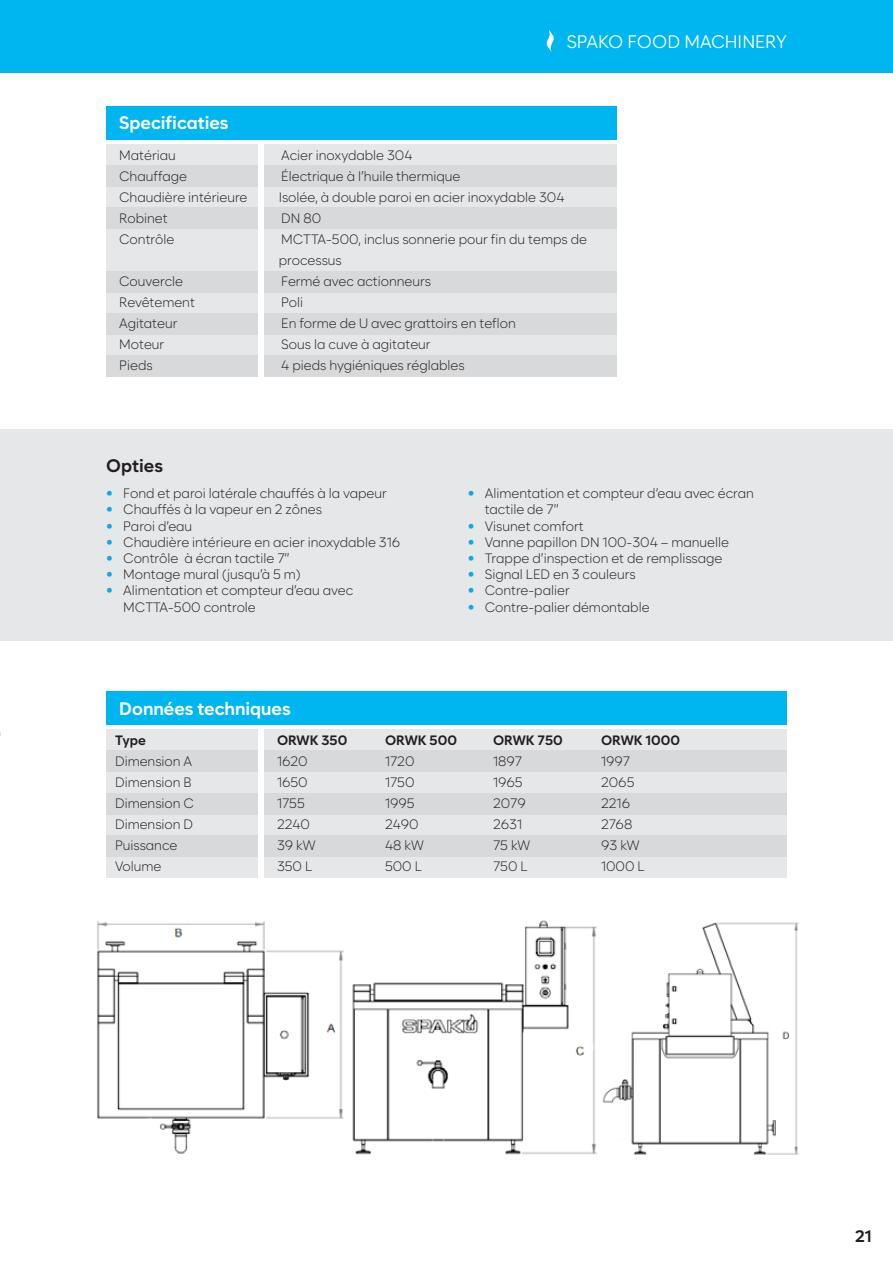
<style>
.page{position:relative;width:893px;height:1263px;background:#fff}
.page>*{position:absolute;margin:0;border:0;box-sizing:border-box;transform-origin:0 0}
.t1{font:700 18px "Zabal DEMO";color:#fff}
.t2{font:18px "Zabal DEMO";color:#fff}
.t3{font:700 18px "Zabal DEMO";color:#231f20}
.t4{font:700 16.5px "Zabal DEMO";color:#231f20}
.t5{font:300 13.5px/16.2px "Zabal DEMO";color:#231f20}
.t6{font:700 13.5px "Zabal DEMO";color:#231f20}
.s1{font-family:"Avenir";font-weight:900;color:#00aeef}
</style>
<div class="page">
<div style="left:0;top:0;width:893px;height:72px;background:#00b6f0"></div>
<svg style="left:546px;top:30px;width:8px;height:22px"></svg>
<div style="left:0;top:429px;width:893px;height:212px;background:#e6e7e9"></div>
<div style="left:106px;top:730px;width:152px;height:21px;background:#e6e7e9"></div>
<div style="left:106px;top:772px;width:152px;height:21px;background:#e6e7e9"></div>
<div style="left:106px;top:814px;width:152px;height:21px;background:#e6e7e9"></div>
<div style="left:106px;top:856px;width:152px;height:21px;background:#e6e7e9"></div>
<div style="left:264px;top:730px;width:523px;height:21px;background:#e6e7e9"></div>
<div style="left:264px;top:772px;width:523px;height:21px;background:#e6e7e9"></div>
<div style="left:264px;top:814px;width:523px;height:21px;background:#e6e7e9"></div>
<div style="left:264px;top:856px;width:523px;height:21px;background:#e6e7e9"></div>
<div style="left:106px;top:691px;width:681px;height:34px;background:#00b6f0"></div>
<div style="left:106px;top:751px;width:152px;height:21px;background:#d8d9db"></div>
<div style="left:106px;top:793px;width:152px;height:21px;background:#d8d9db"></div>
<div style="left:106px;top:835px;width:152px;height:21px;background:#d8d9db"></div>
<div style="left:264px;top:751px;width:523px;height:21px;background:#d8d9db"></div>
<div style="left:264px;top:793px;width:523px;height:21px;background:#d8d9db"></div>
<div style="left:264px;top:835px;width:523px;height:21px;background:#d8d9db"></div>
<div style="left:106px;top:144px;width:152px;height:22px;background:#e6e7e9"></div>
<div style="left:264px;top:144px;width:353px;height:22px;background:#e6e7e9"></div>
<div style="left:106px;top:187px;width:152px;height:21px;background:#e6e7e9"></div>
<div style="left:106px;top:292px;width:152px;height:21px;background:#e6e7e9"></div>
<div style="left:106px;top:334px;width:152px;height:21px;background:#e6e7e9"></div>
<div style="left:264px;top:187px;width:353px;height:21px;background:#e6e7e9"></div>
<div style="left:264px;top:292px;width:353px;height:21px;background:#e6e7e9"></div>
<div style="left:264px;top:334px;width:353px;height:21px;background:#e6e7e9"></div>
<div style="left:106px;top:229px;width:152px;height:42px;background:#e6e7e9"></div>
<div style="left:264px;top:229px;width:353px;height:42px;background:#e6e7e9"></div>
<div style="left:106px;top:106px;width:511px;height:34px;background:#00b6f0"></div>
<div style="left:106px;top:166px;width:152px;height:21px;background:#d8d9db"></div>
<div style="left:264px;top:166px;width:353px;height:21px;background:#d8d9db"></div>
<div style="left:106px;top:271px;width:152px;height:21px;background:#d8d9db"></div>
<div style="left:106px;top:208px;width:152px;height:21px;background:#d8d9db"></div>
<div style="left:106px;top:313px;width:152px;height:21px;background:#d8d9db"></div>
<div style="left:264px;top:271px;width:353px;height:21px;background:#d8d9db"></div>
<div style="left:264px;top:208px;width:353px;height:21px;background:#d8d9db"></div>
<div style="left:264px;top:313px;width:353px;height:21px;background:#d8d9db"></div>
<div style="left:106px;top:355px;width:152px;height:22px;background:#d8d9db"></div>
<div style="left:264px;top:355px;width:353px;height:22px;background:#d8d9db"></div>
<img style="left:97px;top:920px;width:702px;height:235px">
<h1 class="t2" style="left:567px;top:31px;width:221px">SPAKO FOOD MACHINERY</h1>
<h1 class="t1" style="left:119px;top:112px;width:111px">Specificaties</h1>
<p class="t5" style="left:119px;top:147px;width:58px">Matériau</p>
<p class="t5" style="left:281px;top:147px;width:133px">Acier inoxydable 304</p>
<p class="t5" style="left:119px;top:168px;width:69px">Chauffage</p>
<p class="t5" style="left:281px;top:168px;width:181px">Électrique à l’huile thermique</p>
<p class="t5" style="left:119px;top:189px;width:130px">Chaudière intérieure</p>
<p class="t5" style="left:279px;top:189px;width:287px">Isolée, à double paroi en acier inoxydable 304</p>
<p class="t5" style="left:119px;top:210px;width:50px">Robinet</p>
<p class="t5" style="left:281px;top:210px;width:42px">DN 80</p>
<p class="t5" style="left:119px;top:231px;width:57px">Contrôle</p>
<p class="t5" style="left:279px;top:228px;width:310px;line-height:21px">MCTTA-500, inclus sonnerie pour fin du temps de processus</p>
<p class="t5" style="left:119px;top:273px;width:65px">Couvercle</p>
<p class="t5" style="left:281px;top:273px;width:151px">Fermé avec actionneurs</p>
<p class="t5" style="left:119px;top:294px;width:77px">Revêtement</p>
<p class="t5" style="left:281px;top:294px;width:23px">Poli</p>
<p class="t5" style="left:119px;top:315px;width:60px">Agitateur</p>
<p class="t5" style="left:281px;top:315px;width:236px">En forme de U avec grattoirs en teflon</p>
<p class="t5" style="left:119px;top:336px;width:47px">Moteur</p>
<p class="t5" style="left:281px;top:336px;width:151px">Sous la cuve à agitateur</p>
<p class="t5" style="left:119px;top:357px;width:35px">Pieds</p>
<p class="t5" style="left:281px;top:357px;width:185px">4 pieds hygiéniques réglables</p>
<h1 class="t3" style="left:106px;top:455px;width:58px">Opties</h1>
<p class="t5" style="left:106px;top:485px;width:282px"><span class="s1">•</span> Fond et paroi latérale chauffés à la vapeur</p>
<p class="t5" style="left:106px;top:501px;width:217px"><span class="s1">•</span> Chauffés à la vapeur en 2 zônes</p>
<p class="t5" style="left:106px;top:518px;width:87px"><span class="s1">•</span> Paroi d’eau</p>
<p class="t5" style="left:106px;top:534px;width:295px"><span class="s1">•</span> Chaudière intérieure en acier inoxydable 316</p>
<p class="t5" style="left:106px;top:550px;width:185px"><span class="s1">•</span> Contrôle à écran tactile 7”</p>
<p class="t5" style="left:106px;top:566px;width:196px"><span class="s1">•</span> Montage mural (jusqu’à 5 m)</p>
<p class="t5" style="left:123px;top:582px;width:232px;text-indent:-17px"><span class="s1">•</span> Alimentation et compteur d’eau avec<br>MCTTA-500 controle</p>
<p class="t5" style="left:485px;top:485px;width:271px;text-indent:-17px"><span class="s1">•</span> Alimentation et compteur d’eau avec écran tactile de 7”</p>
<p class="t5" style="left:468px;top:518px;width:117px"><span class="s1">•</span> Visunet comfort</p>
<p class="t5" style="left:468px;top:534px;width:263px"><span class="s1">•</span> Vanne papillon DN 100-304 – manuelle</p>
<p class="t5" style="left:468px;top:550px;width:256px"><span class="s1">•</span> Trappe d’inspection et de remplissage</p>
<p class="t5" style="left:468px;top:566px;width:169px"><span class="s1">•</span> Signal LED en 3 couleurs</p>
<p class="t5" style="left:468px;top:582px;width:103px"><span class="s1">•</span> Contre-palier</p>
<p class="t5" style="left:468px;top:599px;width:183px"><span class="s1">•</span> Contre-palier démontable</p>
<h1 class="t1" style="left:119px;top:697px;width:173px">Données techniques</h1>
<p class="t6" style="left:115px;top:732px;width:32px">Type</p>
<p class="t6" style="left:277px;top:732px;width:72px">ORWK 350</p>
<p class="t6" style="left:385px;top:732px;width:73px">ORWK 500</p>
<p class="t6" style="left:493px;top:732px;width:71px">ORWK 750</p>
<p class="t6" style="left:601px;top:732px;width:81px">ORWK 1000</p>
<p class="t5" style="left:115px;top:753px;width:79px">Dimension A</p>
<p class="t5" style="left:277px;top:753px;width:32px">1620</p>
<p class="t5" style="left:385px;top:753px;width:31px">1720</p>
<p class="t5" style="left:493px;top:753px;width:31px">1897</p>
<p class="t5" style="left:601px;top:753px;width:31px">1997</p>
<p class="t5" style="left:115px;top:774px;width:78px">Dimension B</p>
<p class="t5" style="left:277px;top:774px;width:32px">1650</p>
<p class="t5" style="left:385px;top:774px;width:31px">1750</p>
<p class="t5" style="left:493px;top:774px;width:31px">1965</p>
<p class="t5" style="left:601px;top:774px;width:35px">2065</p>
<p class="t5" style="left:115px;top:795px;width:80px">Dimension C</p>
<p class="t5" style="left:277px;top:795px;width:29px">1755</p>
<p class="t5" style="left:385px;top:795px;width:31px">1995</p>
<p class="t5" style="left:493px;top:795px;width:34px">2079</p>
<p class="t5" style="left:601px;top:795px;width:31px">2216</p>
<p class="t5" style="left:115px;top:816px;width:80px">Dimension D</p>
<p class="t5" style="left:277px;top:816px;width:35px">2240</p>
<p class="t5" style="left:385px;top:816px;width:35px">2490</p>
<p class="t5" style="left:493px;top:816px;width:31px">2631</p>
<p class="t5" style="left:601px;top:816px;width:33px">2768</p>
<p class="t5" style="left:115px;top:837px;width:64px">Puissance</p>
<p class="t5" style="left:277px;top:837px;width:40px">39 kW</p>
<p class="t5" style="left:385px;top:837px;width:40px">48 kW</p>
<p class="t5" style="left:493px;top:837px;width:39px">75 kW</p>
<p class="t5" style="left:601px;top:837px;width:40px">93 kW</p>
<p class="t5" style="left:115px;top:858px;width:48px">Volume</p>
<p class="t5" style="left:277px;top:858px;width:37px">350 L</p>
<p class="t5" style="left:385px;top:858px;width:38px">500 L</p>
<p class="t5" style="left:493px;top:858px;width:36px">750 L</p>
<p class="t5" style="left:601px;top:858px;width:45px">1000 L</p>
<p class="t4" style="left:855px;top:1226px;width:18px">21</p>
</div>
